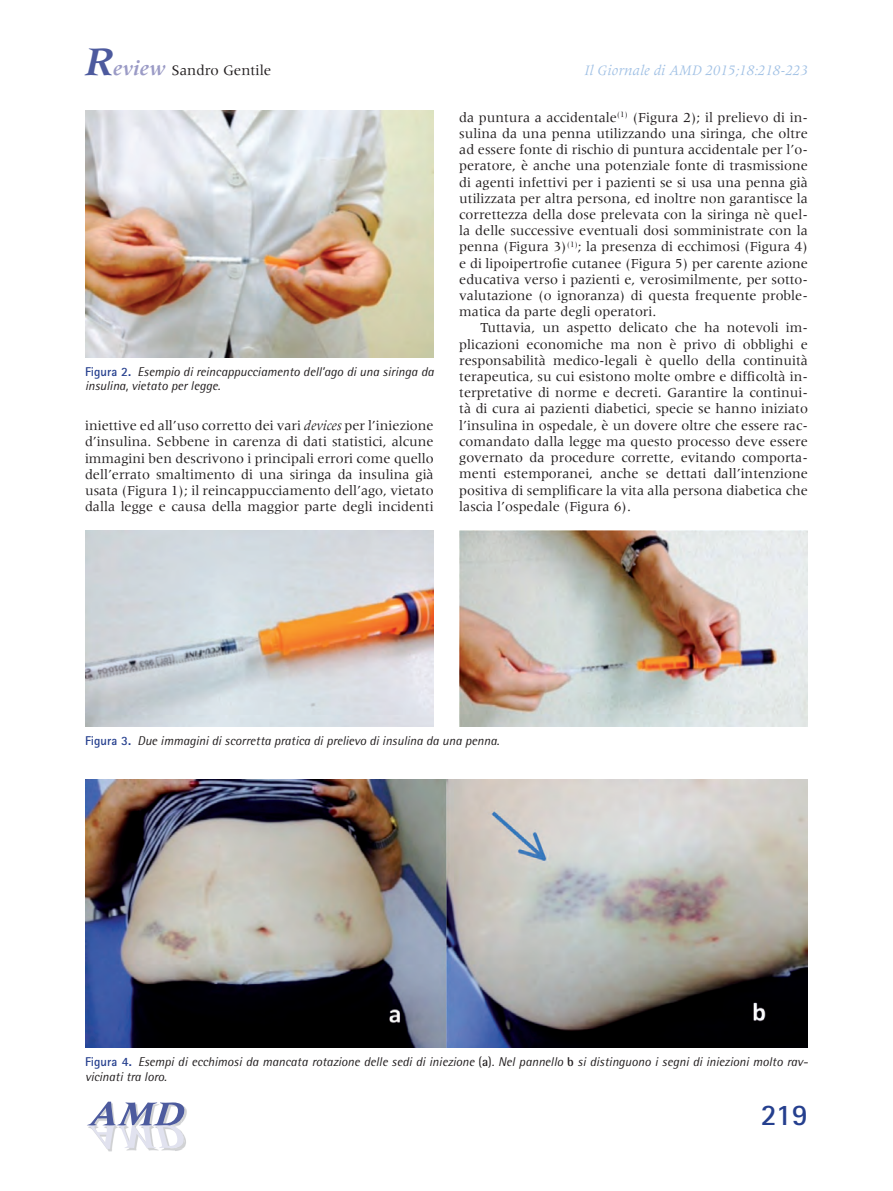
<style>
.page{position:relative;width:893px;height:1191px;background:#fff}
.page>*{position:absolute;margin:0;border:0;box-sizing:border-box;transform-origin:0 0}
.t1{font:700 30px "Rotis Sans Serif";color:#253f8e}
.t2{font:italic 15px "Meridien";color:#a1c1e5}
.t3{font:15px "Meridien";color:#231f20}
.Corpo_testo{font:14.25px/16.2px "Meridien";color:#231f20;text-align:justify}
.Dida{font:italic 12.75px/14.2px "Rotis Semi Sans";color:#231f20}
.s1{font-weight:700;font-style:italic;font-size:42px;color:#4d5a9e}
.s2{font-weight:700;font-style:italic;font-size:21px;color:#9b9bc6}
.s3{font-family:"Rotis Sans Serif";font-weight:700;font-style:normal;color:#253f8e}
.s4{font-style:italic}
.s5{font-style:normal}
.s6{font-weight:700;font-style:normal}
</style>
<div class="page">
<img style="left:175px;top:1148px;width:8px;height:3px">
<img style="left:106px;top:1148px;width:69px;height:3px">
<img style="left:87px;top:1101px;width:100px;height:45px">
<img style="left:87px;top:1125px;width:98px;height:23px">
<svg style="left:87px;top:1125px;width:84px;height:1px"></svg>
<img style="left:85px;top:530px;width:349px;height:196px">
<img style="left:459px;top:530px;width:349px;height:196px">
<img style="left:85px;top:111px;width:349px;height:246px">
<img style="left:85px;top:779px;width:723px;height:268px">
<p class="t3" style="left:85px;top:62px;width:188px"><span class="s1">R</span><span class="s2">eview</span> Sandro Gentile</p>
<p class="Dida" style="left:85px;top:364px;width:350px"><span class="s3">Figura 2.</span> Esempio di reincappucciamento dell’ago di una siringa da insulina, vietato per legge.</p>
<p class="Corpo_testo" style="left:85px;top:417px;width:350px">iniettive ed all’uso corretto dei vari <span class="s4">devices</span> per l’iniezione d’insulina. Sebbene in carenza di dati statistici, alcune immagini ben descrivono i principali errori come quello dell’errato smaltimento di una siringa da insulina già usata (Figura 1); il reincappucciamento dell’ago, vietato dalla legge e causa della maggior parte degli incidenti</p>
<p class="t2" style="left:585px;top:63px;width:225px">Il Giornale di AMD 2015;18:218-223</p>
<p class="Corpo_testo" style="left:459px;top:109px;width:350px">da puntura a accidentale<sup>(1)</sup> (Figura 2); il prelievo di in&shy;sulina da una penna utilizzando una siringa, che oltre ad essere fonte di rischio di puntura accidentale per l’o&shy;peratore, è anche una potenziale fonte di trasmissione di agenti infettivi per i pazienti se si usa una penna già utilizzata per altra persona, ed inoltre non garantisce la correttezza della dose prelevata con la siringa nè quel&shy;la delle successive eventuali dosi somministrate con la penna (Figura 3)<sup>(1)</sup>; la presenza di ecchimosi (Figura 4) e di lipoipertrofie cutanee (Figura 5) per carente azione educativa verso i pazienti e, verosimilmente, per sotto&shy;valutazione (o ignoranza) di questa frequente proble&shy;matica da parte degli operatori.</p>
<p class="Corpo_testo" style="left:459px;top:320px;width:350px;text-indent:21px">Tuttavia, un aspetto delicato che ha notevoli im&shy;plicazioni economiche ma non è privo di obblighi e responsabilità medico-legali è quello della continuità terapeutica, su cui esistono molte ombre e difficoltà in&shy;terpretative di norme e decreti. Garantire la continui&shy;tà di cura ai pazienti diabetici, specie se hanno iniziato l’insulina in ospedale, è un dovere oltre che essere rac&shy;comandato dalla legge ma questo processo deve essere governato da procedure corrette, evitando comporta&shy;menti estemporanei, anche se dettati dall’intenzione positiva di semplificare la vita alla persona diabetica che lascia l’ospedale (Figura 6).</p>
<p class="Dida" style="left:85px;top:733px;width:416px"><span class="s3">Figura 3.</span> Due immagini di scorretta pratica di prelievo di insulina da una penna.</p>
<p class="Dida" style="left:85px;top:1054px;width:724px"><span class="s3">Figura 4.</span> Esempi di ecchimosi da mancata rotazione delle sedi di iniezione <span class="s5">(</span><span class="s6">a</span><span class="s5">)</span>. Nel pannello <span class="s6">b</span> si distinguono i segni di iniezioni molto rav&shy;vicinati tra loro.</p>
<h1 class="t1" style="left:761px;top:1096px;width:49px">219</h1>
</div>
